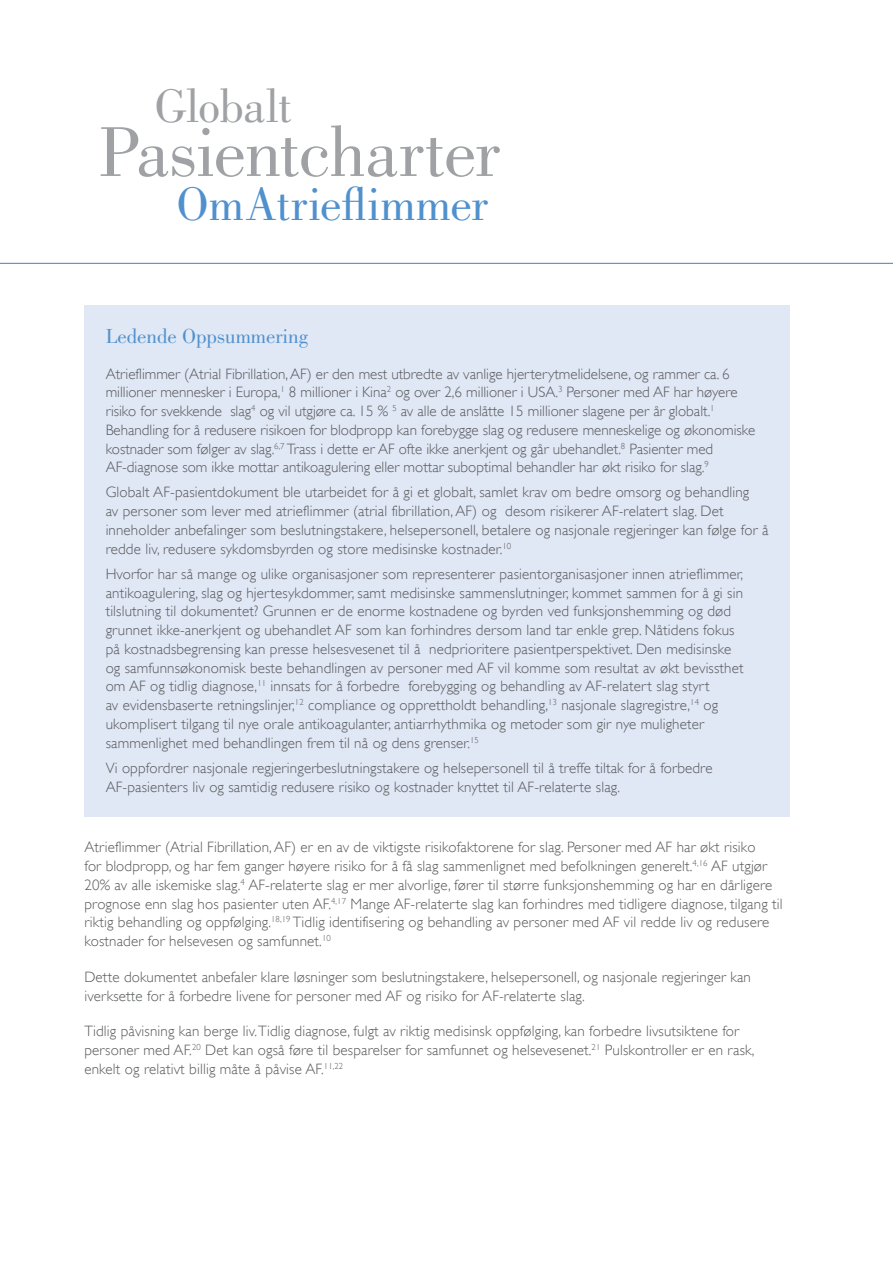
<style>
.page{position:relative;width:893px;height:1263px;background:#fff}
.page>*{position:absolute;margin:0;border:0;box-sizing:border-box;transform-origin:0 0}
.t1{font:72.9px "Bodoni";letter-spacing:-.015em;color:#9fa1a4}
.t2{font:48.6px "Bodoni";color:#5091cd}
.t3{font:48.6px "Bodoni";letter-spacing:-.015em;color:#9fa1a4}
.t4{font:21px "Bodoni";color:#5091cd}
.t5{font:300 15px/18.8px "Gill Sans";letter-spacing:.01em;color:#58595b}
</style>
<div class="page">
<hr style="left:0;top:263px;width:893px;height:1px;background:#5091cd">
<div style="left:84px;top:305px;width:706px;height:511px;background:#e0e7f5"></div>
<h2 class="t3" style="left:154px;top:78px;width:139px">Globalt</h2>
<h1 class="t1" style="left:99px;top:111px;width:402px">Pasientcharter</h1>
<h2 class="t2" style="left:176px;top:177px;width:313px">OmAtrieflimmer</h2>
<h3 class="t4" style="left:106px;top:324px;width:204px">Ledende Oppsummering</h3>
<p class="t5" style="left:106px;top:364px;width:651px">Atrieflimmer (Atrial Fibrillation, AF) er den mest utbredte av vanlige hjerterytmelidelsene, og rammer ca. 6 millioner mennesker i Europa,<sup>1</sup> 8 millioner i Kina<sup>2</sup> og over 2,6 millioner i USA.<sup>3</sup> Personer med AF har høyere risiko for svekkende slag<sup>4</sup> og vil utgjøre ca. 15 % <sup>5</sup> av alle de anslåtte 15 millioner slagene per år globalt.<sup>1<br></sup>Behandling for å redusere risikoen for blodpropp kan forebygge slag og redusere menneskelige og økonomiske kostnader som følger av slag.<sup>6,7</sup> Trass i dette er AF ofte ikke anerkjent og går ubehandlet.<sup>8</sup> Pasienter med AF-diagnose som ikke mottar antikoagulering eller mottar suboptimal behandler har økt risiko for slag.<sup>9</sup></p>
<p class="t5" style="left:106px;top:483px;width:664px">Globalt AF-pasientdokument ble utarbeidet for å gi et globalt, samlet krav om bedre omsorg og behandling<br>av personer som lever med atrieflimmer (atrial fibrillation, AF) og desom risikerer AF-relatert slag. Det inneholder anbefalinger som beslutningstakere, helsepersonell, betalere og nasjonale regjeringer kan følge for å redde liv, redusere sykdomsbyrden og store medisinske kostnader.<sup>10</sup></p>
<p class="t5" style="left:106px;top:564px;width:639px">Hvorfor har så mange og ulike organisasjoner som representerer pasientorganisasjoner innen atrieflimmer, antikoagulering, slag og hjertesykdommer, samt medisinske sammenslutninger, kommet sammen for å gi sin tilslutning til dokumentet? Grunnen er de enorme kostnadene og byrden ved funksjonshemming og død grunnet ikke-anerkjent og ubehandlet AF som kan forhindres dersom land tar enkle grep. Nåtidens fokus på kostnadsbegrensing kan presse helsesvesenet til å nedprioritere pasientperspektivet. Den medisinske og samfunnsøkonomisk beste behandlingen av personer med AF vil komme som resultat av økt bevissthet om AF og tidlig diagnose,<sup>11</sup> innsats for å forbedre forebygging og behandling av AF-relatert slag styrt<br>av evidensbaserte retningslinjer,<sup>12</sup> compliance og opprettholdt behandling,<sup>13</sup> nasjonale slagregistre,<sup>14</sup> og ukomplisert tilgang til nye orale antikoagulanter, antiarrhythmika og metoder som gir nye muligheter sammenlighet med behandlingen frem til nå og dens grenser.<sup>15</sup></p>
<p class="t5" style="left:106px;top:758px;width:608px">Vi oppfordrer nasjonale regjeringerbeslutningstakere og helsepersonell til å treffe tiltak for å forbedre<br>AF-pasienters liv og samtidig redusere risiko og kostnader knyttet til AF-relaterte slag.</p>
<p class="t5" style="left:84px;top:838px;width:700px">Atrieflimmer (Atrial Fibrillation, AF) er en av de viktigste risikofaktorene for slag. Personer med AF har økt risiko<br>for blodpropp, og har fem ganger høyere risiko for å få slag sammenlignet med befolkningen generelt.<sup>4,16</sup> AF utgjør 20% av alle iskemiske slag.<sup>4</sup> AF-relaterte slag er mer alvorlige, fører til større funksjonshemming og har en dårligere prognose enn slag hos pasienter uten AF.<sup>4,17</sup> Mange AF-relaterte slag kan forhindres med tidligere diagnose, tilgang til riktig behandling og oppfølging.<sup>18,19</sup> Tidlig identifisering og behandling av personer med AF vil redde liv og redusere kostnader for helsevesen og samfunnet.<sup>10</sup></p>
<p class="t5" style="left:84px;top:967px;width:668px">Dette dokumentet anbefaler klare løsninger som beslutningstakere, helsepersonell, og nasjonale regjeringer kan iverksette for å forbedre livene for personer med AF og risiko for AF-relaterte slag.</p>
<p class="t5" style="left:84px;top:1022px;width:671px">Tidlig påvisning kan berge liv. Tidlig diagnose, fulgt av riktig medisinsk oppfølging, kan forbedre livsutsiktene for personer med AF.<sup>20</sup> Det kan også føre til besparelser for samfunnet og helsevesenet.<sup>21</sup> Pulskontroller er en rask, enkelt og relativt billig måte å påvise AF.<sup>11,22</sup></p>
</div>
